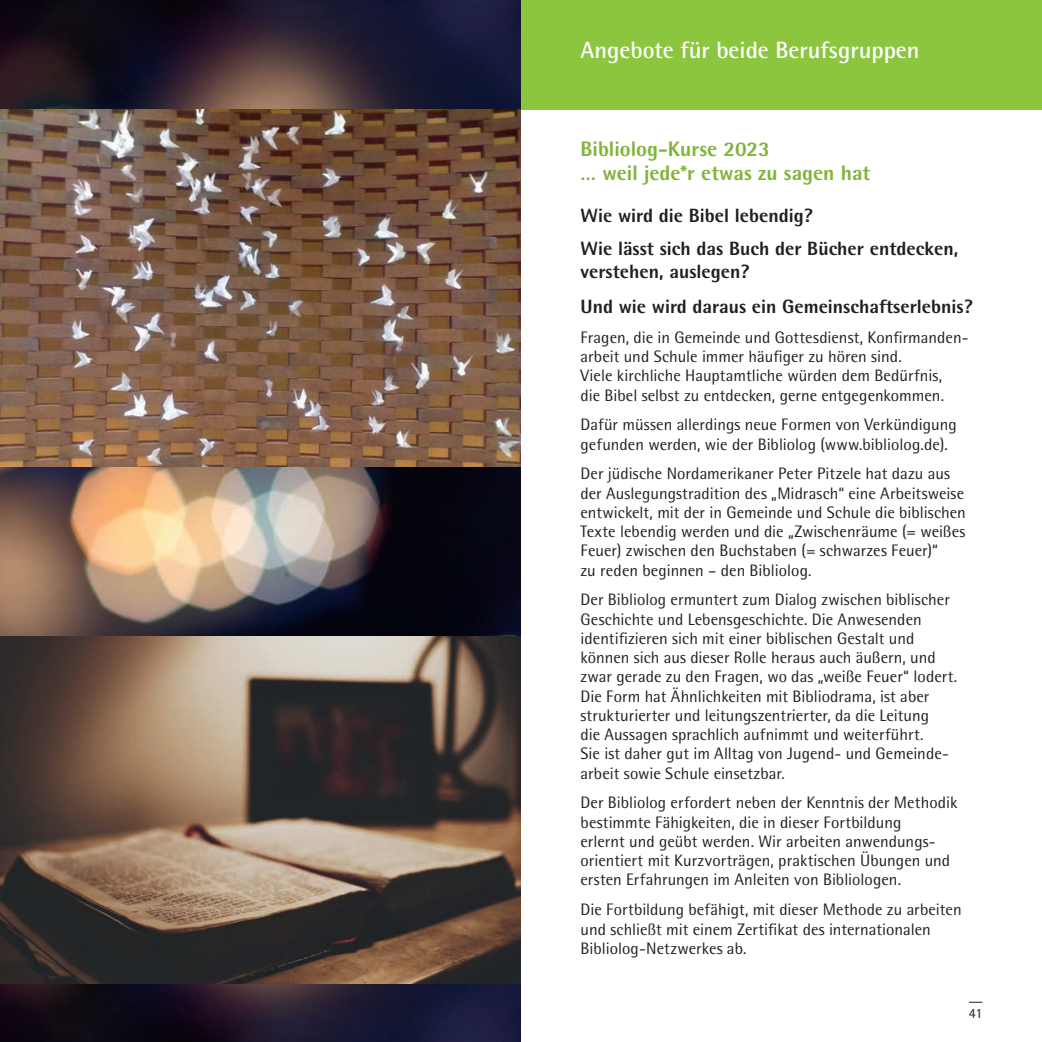
<style>
.page{position:relative;width:1042px;height:1042px;background:#fff}
.page>*{position:absolute;margin:0;border:0;box-sizing:border-box;transform-origin:0 0}
.t1{font:700 23.62px "Agfa Rotis Semisans";color:#fff}
.t2{font:800 21px/24.5px "Agfa Rotis Semisans";color:#7fb438}
.t3{font:800 19.25px/33.2px "Agfa Rotis Semisans";color:#231f20}
.t4{font:16.62px/19.2px "Agfa Rotis Semisans";color:#231f20}
.t5{font:14px "Agfa Rotis Semisans";color:#231f20}
</style>
<div class="page">
<div style="left:521px;top:0;width:521px;height:109px;background:#8bc63e"></div>
<svg style="left:969px;top:1002px;width:13px;height:1px"></svg>
<img style="left:0;top:0;width:521px;height:1042px">
<img style="left:0;top:109px;width:521px;height:357px">
<img style="left:0;top:636px;width:521px;height:348px">
<h1 class="t1" style="left:580px;top:35px;width:340px">Angebote für beide Berufsgruppen</h1>
<p class="t2" style="left:580px;top:136px;width:291px">Bibliolog-Kurse 2023<br>… weil jede*r etwas zu sagen hat</p>
<p class="t3" style="left:580px;top:198px;width:379px">Wie wird die Bibel lebendig?<br>Wie lässt sich das Buch der Bücher entdecken,</p>
<p class="t3" style="left:580px;top:254px;width:393px;line-height:35px">verstehen, auslegen?<br>Und wie wird daraus ein Gemeinschaftserlebnis?</p>
<p class="t4" style="left:580px;top:327px;width:389px">Fragen, die in Gemeinde und Gottesdienst, Konfirmanden&shy;arbeit und Schule immer häufiger zu hören sind.<br>Viele kirchliche Hauptamtliche würden dem Bedürfnis,<br>die Bibel selbst zu entdecken, gerne entgegenkommen.</p>
<p class="t4" style="left:580px;top:415px;width:378px">Dafür müssen allerdings neue Formen von Verkündigung gefunden werden, wie der Bibliolog (www.bibliolog.de).</p>
<p class="t4" style="left:580px;top:464px;width:387px">Der jüdische Nordamerikaner Peter Pitzele hat dazu aus der Auslegungstradition des „Midrasch“ eine Arbeitsweise entwickelt, mit der in Gemeinde und Schule die biblischen Texte lebendig werden und die „Zwischenräume (= weißes Feuer) zwischen den Buchstaben (= schwarzes Feuer)“<br>zu reden beginnen – den Bibliolog.</p>
<p class="t4" style="left:580px;top:590px;width:378px">Der Bibliolog ermuntert zum Dialog zwischen biblischer Geschichte und Lebensgeschichte. Die Anwesenden identifizieren sich mit einer biblischen Gestalt und können sich aus dieser Rolle heraus auch äußern, und zwar gerade zu den Fragen, wo das „weiße Feuer“ lodert.<br>Die Form hat Ähnlichkeiten mit Bibliodrama, ist aber strukturierter und leitungszentrierter, da die Leitung<br>die Aussagen sprachlich aufnimmt und weiterführt.<br>Sie ist daher gut im Alltag von Jugend- und Gemeinde&shy;arbeit sowie Schule einsetzbar.</p>
<p class="t4" style="left:580px;top:793px;width:378px">Der Bibliolog erfordert neben der Kenntnis der Methodik bestimmte Fähigkeiten, die in dieser Fortbildung<br>erlernt und geübt werden. Wir arbeiten anwendungs&shy;orientiert mit Kurzvorträgen, praktischen Übungen und ersten Erfahrungen im Anleiten von Bibliologen.</p>
<p class="t4" style="left:580px;top:900px;width:383px">Die Fortbildung befähigt, mit dieser Methode zu arbeiten und schließt mit einem Zertifikat des internationalen<br>Bibliolog-Netzwerkes ab.</p>
<p class="t5" style="left:969px;top:1004px;width:15px">41</p>
</div>
